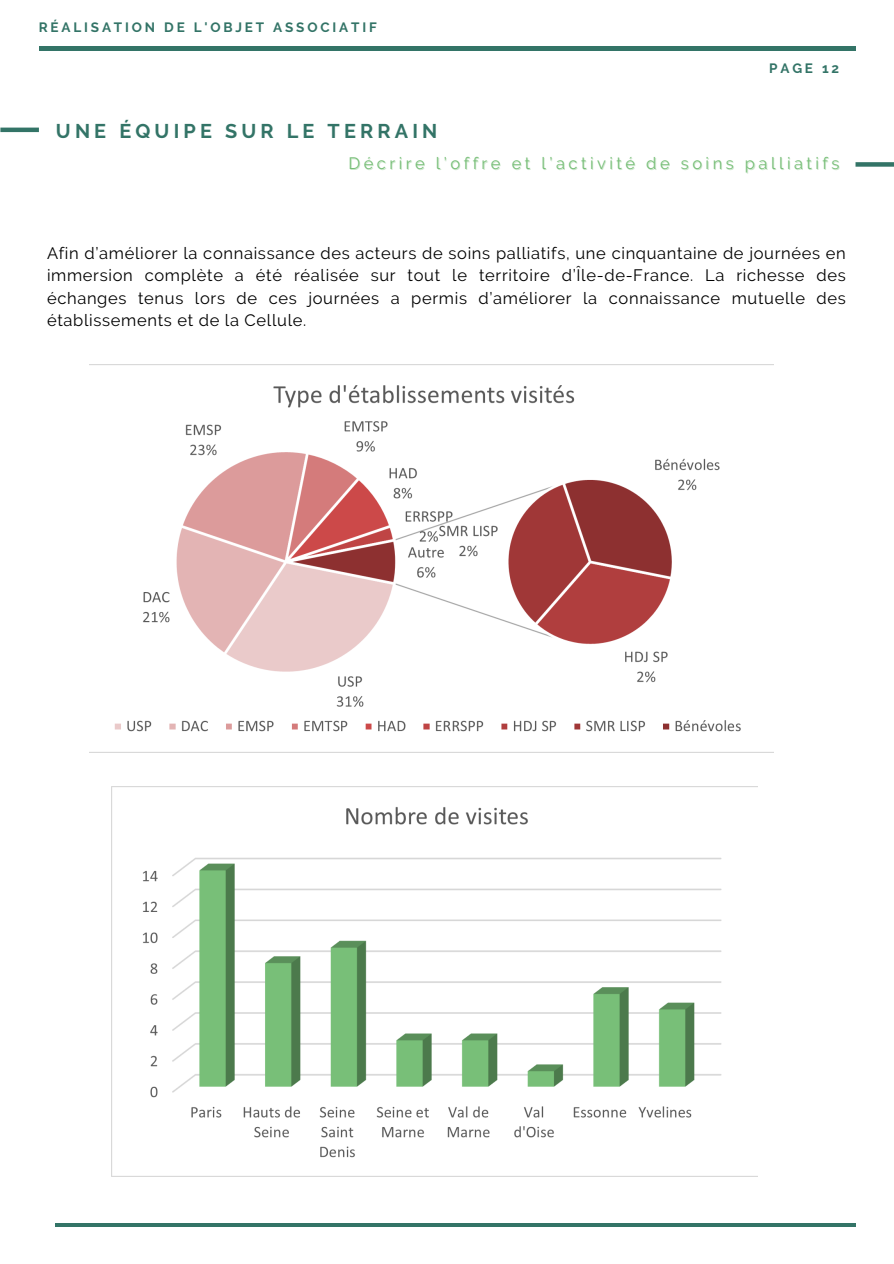
<style>
.page{position:relative;width:894px;height:1264px;background:#fff}
.page>*{position:absolute;margin:0;border:0;box-sizing:border-box;transform-origin:0 0}
.t1{font:700 19.8px "Raleway";letter-spacing:.21em;color:#337467}
.t2{font:16.5px/22.5px "Raleway";letter-spacing:.04em;color:#000;text-align:justify}
.t3{font:16.5px "Raleway";letter-spacing:.21em;color:#77be77}
.t4{font:700 13.5px "Raleway";letter-spacing:.21em;color:#337467}
</style>
<div class="page">
<hr style="left:39px;top:47px;width:816px;height:3px;background:#337467">
<img style="left:111px;top:786px;width:646px;height:390px">
<img style="left:114px;top:385px;width:627px;height:347px">
<hr style="left:0;top:128px;width:39px;height:4px;background:#337467">
<div style="left:855px;top:162px;width:38px;height:5px;background:#337467"></div>
<hr style="left:55px;top:1223px;width:799px;height:3px;background:#337467">
<p class="t4" style="left:39px;top:20px;width:339px">RÉALISATION DE L'OBJET ASSOCIATIF</p>
<h1 class="t4" style="left:769px;top:61px;width:71px">PAGE 12</h1>
<h2 class="t1" style="left:56px;top:119px;width:383px">UNE ÉQUIPE SUR LE TERRAIN</h2>
<p class="t3" style="left:348px;top:153px;width:492px">Décrire l’offre et l’activité de soins palliatifs</p>
<h2 class="t2" style="left:47px;top:241px;width:800px">Afin d’améliorer la connaissance des acteurs de soins palliatifs, une cinquantaine de journées en immersion complète a été réalisée sur tout le territoire d’Île-de-France. La richesse des échanges tenus lors de ces journées a permis d’améliorer la connaissance mutuelle des établissements et de la Cellule.</h2>
</div>
